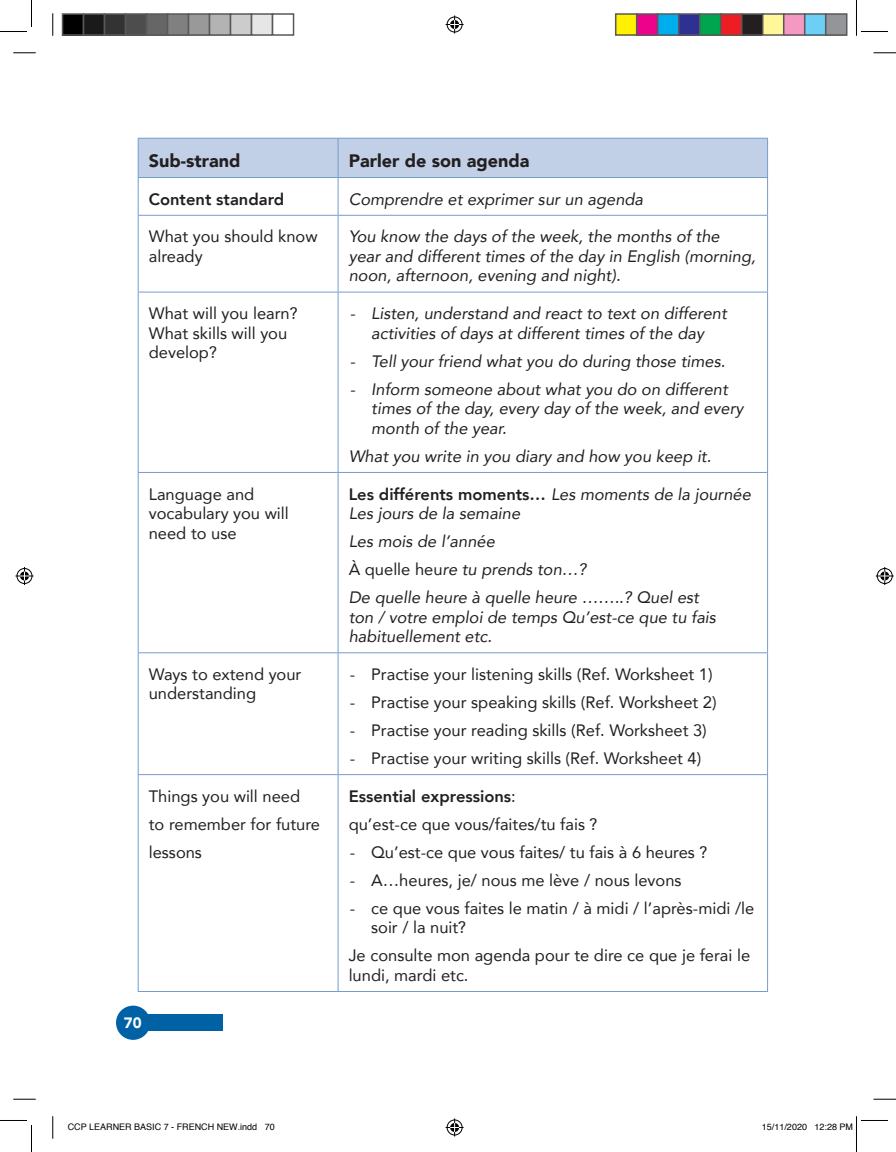
<style>
.page{position:relative;width:896px;height:1152px;background:#fff}
.page>*{position:absolute;margin:0;border:0;box-sizing:border-box;transform-origin:0 0}
.t1{font:900 18px "Avenir";color:#231f20}
.t2{font:italic 16.5px/19.5px "Avenir";color:#231f20}
.t3{font:16.5px/19.5px "Avenir";color:#231f20}
.t4{font:800 16.5px "Avenir";color:#231f20}
.t5{font:900 15px "Avenir";color:#fff}
.t6{font:9px "Helvetica";color:#000}
.s1{font-weight:800;font-style:normal}
.s2{font-style:normal}
.s3{font-weight:800}
</style>
<div class="page">
<div style="left:120px;top:1014px;width:103px;height:17px;background:#0062a5"></div>
<div style="left:116px;top:1005px;width:34px;height:34px;background:#0062a5;border-radius:50%"></div>
<div style="left:139px;top:139px;width:628px;height:38px;background:#c2d0e7"></div>
<hr style="left:138px;top:138px;width:200px;height:1px;background:#759ccb">
<hr style="left:138px;top:139px;width:1px;height:38px;background:#759ccb">
<hr style="left:338px;top:138px;width:430px;height:1px;background:#759ccb">
<hr style="left:338px;top:139px;width:1px;height:38px;background:#759ccb">
<hr style="left:767px;top:139px;width:1px;height:38px;background:#759ccb">
<hr style="left:138px;top:177px;width:200px;height:1px;background:#759ccb">
<hr style="left:138px;top:178px;width:1px;height:37px;background:#759ccb">
<hr style="left:338px;top:177px;width:430px;height:1px;background:#759ccb">
<hr style="left:338px;top:178px;width:1px;height:37px;background:#759ccb">
<hr style="left:767px;top:178px;width:1px;height:37px;background:#759ccb">
<hr style="left:138px;top:215px;width:200px;height:1px;background:#759ccb">
<hr style="left:138px;top:216px;width:1px;height:76px;background:#759ccb">
<hr style="left:338px;top:215px;width:430px;height:1px;background:#759ccb">
<hr style="left:338px;top:216px;width:1px;height:76px;background:#759ccb">
<hr style="left:767px;top:216px;width:1px;height:76px;background:#759ccb">
<hr style="left:138px;top:292px;width:200px;height:1px;background:#759ccb">
<hr style="left:138px;top:292px;width:1px;height:180px;background:#759ccb">
<hr style="left:338px;top:292px;width:430px;height:1px;background:#759ccb">
<hr style="left:338px;top:292px;width:1px;height:180px;background:#759ccb">
<hr style="left:767px;top:292px;width:1px;height:180px;background:#759ccb">
<hr style="left:138px;top:472px;width:200px;height:1px;background:#759ccb">
<hr style="left:138px;top:473px;width:1px;height:179px;background:#759ccb">
<hr style="left:338px;top:472px;width:430px;height:1px;background:#759ccb">
<hr style="left:338px;top:473px;width:1px;height:179px;background:#759ccb">
<hr style="left:767px;top:473px;width:1px;height:179px;background:#759ccb">
<hr style="left:138px;top:652px;width:200px;height:1px;background:#759ccb">
<hr style="left:138px;top:653px;width:1px;height:121px;background:#759ccb">
<hr style="left:338px;top:652px;width:430px;height:1px;background:#759ccb">
<hr style="left:338px;top:653px;width:1px;height:121px;background:#759ccb">
<hr style="left:767px;top:653px;width:1px;height:121px;background:#759ccb">
<hr style="left:138px;top:774px;width:200px;height:1px;background:#759ccb">
<hr style="left:138px;top:775px;width:1px;height:216px;background:#759ccb">
<hr style="left:338px;top:774px;width:430px;height:1px;background:#759ccb">
<hr style="left:338px;top:775px;width:1px;height:216px;background:#759ccb">
<hr style="left:767px;top:775px;width:1px;height:216px;background:#759ccb">
<hr style="left:138px;top:991px;width:200px;height:1px;background:#759ccb">
<hr style="left:338px;top:991px;width:430px;height:1px;background:#759ccb">
<svg style="left:13px;top:53px;width:23px;height:1px"></svg>
<svg style="left:873px;top:53px;width:23px;height:1px"></svg>
<svg style="left:13px;top:1098px;width:23px;height:1px"></svg>
<svg style="left:873px;top:1098px;width:23px;height:1px"></svg>
<svg style="left:53px;top:13px;width:1px;height:23px"></svg>
<svg style="left:53px;top:1116px;width:1px;height:22px"></svg>
<svg style="left:0;top:0;width:32px;height:32px"></svg>
<svg style="left:0;top:1120px;width:32px;height:32px"></svg>
<svg style="left:856px;top:0;width:32px;height:36px"></svg>
<svg style="left:446px;top:16px;width:18px;height:18px"></svg>
<svg style="left:446px;top:1118px;width:18px;height:18px"></svg>
<svg style="left:16px;top:567px;width:18px;height:18px"></svg>
<svg style="left:876px;top:567px;width:18px;height:18px"></svg>
<div style="left:63px;top:14px;width:21px;height:21px;background:#000"></div>
<div style="left:62px;top:13px;width:22px;height:23px;border:2px solid #595959"></div>
<div style="left:84px;top:14px;width:21px;height:21px;background:#1a1a1a"></div>
<div style="left:83px;top:13px;width:22px;height:23px;border:2px solid #595959"></div>
<div style="left:105px;top:14px;width:21px;height:21px;background:#333"></div>
<div style="left:104px;top:13px;width:22px;height:23px;border:2px solid #595959"></div>
<div style="left:126px;top:14px;width:21px;height:21px;background:#4d4d4d"></div>
<div style="left:125px;top:13px;width:22px;height:23px;border:2px solid #595959"></div>
<div style="left:147px;top:14px;width:21px;height:21px;background:#666"></div>
<div style="left:146px;top:13px;width:22px;height:23px;border:2px solid #595959"></div>
<div style="left:168px;top:14px;width:21px;height:21px;background:#808080"></div>
<div style="left:167px;top:13px;width:22px;height:23px;border:2px solid #595959"></div>
<div style="left:189px;top:14px;width:21px;height:21px;background:#999"></div>
<div style="left:188px;top:13px;width:22px;height:23px;border:2px solid #595959"></div>
<div style="left:210px;top:14px;width:21px;height:21px;background:#b3b3b3"></div>
<div style="left:209px;top:13px;width:22px;height:23px;border:2px solid #595959"></div>
<div style="left:231px;top:14px;width:21px;height:21px;background:#ccc"></div>
<div style="left:230px;top:13px;width:22px;height:23px;border:2px solid #595959"></div>
<div style="left:252px;top:14px;width:21px;height:21px;background:#e6e6e6"></div>
<div style="left:251px;top:13px;width:22px;height:23px;border:2px solid #595959"></div>
<div style="left:272px;top:13px;width:22px;height:23px;border:2px solid #595959"></div>
<div style="left:616px;top:14px;width:21px;height:21px;background:#fff101"></div>
<div style="left:615px;top:13px;width:22px;height:23px;border:2px solid #595959"></div>
<div style="left:637px;top:14px;width:21px;height:21px;background:#ed028c"></div>
<div style="left:636px;top:13px;width:22px;height:23px;border:2px solid #595959"></div>
<div style="left:658px;top:14px;width:21px;height:21px;background:#00aeef"></div>
<div style="left:657px;top:13px;width:22px;height:23px;border:2px solid #595959"></div>
<div style="left:679px;top:14px;width:21px;height:21px;background:#2e3092"></div>
<div style="left:678px;top:13px;width:22px;height:23px;border:2px solid #595959"></div>
<div style="left:700px;top:14px;width:21px;height:21px;background:#00a54f"></div>
<div style="left:699px;top:13px;width:22px;height:23px;border:2px solid #595959"></div>
<div style="left:721px;top:14px;width:21px;height:21px;background:#ee1d23"></div>
<div style="left:720px;top:13px;width:22px;height:23px;border:2px solid #595959"></div>
<div style="left:742px;top:14px;width:21px;height:21px;background:#231f20"></div>
<div style="left:741px;top:13px;width:22px;height:23px;border:2px solid #595959"></div>
<div style="left:763px;top:14px;width:21px;height:21px;background:#fff79a"></div>
<div style="left:762px;top:13px;width:22px;height:23px;border:2px solid #595959"></div>
<div style="left:784px;top:14px;width:21px;height:21px;background:#f499c2"></div>
<div style="left:783px;top:13px;width:22px;height:23px;border:2px solid #595959"></div>
<div style="left:805px;top:14px;width:21px;height:21px;background:#6bcff6"></div>
<div style="left:804px;top:13px;width:22px;height:23px;border:2px solid #595959"></div>
<div style="left:826px;top:14px;width:21px;height:21px;background:#939598"></div>
<div style="left:825px;top:13px;width:22px;height:23px;border:2px solid #595959"></div>
<svg style="left:856px;top:1116px;width:32px;height:36px"></svg>
<p class="t1" style="left:149px;top:145px;width:93px">Sub-strand</p>
<p class="t1" style="left:349px;top:145px;width:182px">Parler de son agenda</p>
<p class="t4" style="left:149px;top:186px;width:137px">Content standard</p>
<p class="t2" style="left:349px;top:189px;width:296px">Comprendre et exprimer sur un agenda</p>
<p class="t3" style="left:149px;top:226px;width:170px">What you should know already</p>
<p class="t2" style="left:349px;top:227px;width:408px">You know the days of the week, the months of the<br>year and different times of the day in English (morning, noon, afternoon, evening and night).</p>
<p class="t3" style="left:149px;top:303px;width:150px">What will you learn?<br>What skills will you develop?</p>
<p class="t2" style="left:350px;top:303px;width:378px;text-align:center">- Listen, understand and react to text on different activities of days at different times of the day</p>
<p class="t2" style="left:350px;top:351px;width:377px">- Tell your friend what you do during those times.</p>
<p class="t2" style="left:371px;top:379px;width:374px;text-indent:-21px">- Inform someone about what you do on different times of the day, every day of the week, and every month of the year.</p>
<p class="t2" style="left:349px;top:446px;width:364px">What you write in you diary and how you keep it.</p>
<p class="t3" style="left:149px;top:483px;width:142px">Language and vocabulary you will need to use</p>
<p class="t2" style="left:349px;top:484px;width:404px"><span class="s1">Les différents moments…</span> Les moments de la journée<br>Les jours de la semaine</p>
<p class="t2" style="left:349px;top:527px;width:352px;line-height:28px">Les mois de l’année<br><span class="s2">À quelle heu</span>re tu prends ton…?<br>De quelle heure à quelle heure ……..? Quel est</p>
<p class="t2" style="left:349px;top:607px;width:369px">ton / votre emploi de temps Qu’est-ce que tu fais habituellement etc.</p>
<p class="t3" style="left:149px;top:664px;width:154px">Ways to extend your understanding</p>
<p class="t3" style="left:350px;top:664px;width:364px">- Practise your listening skills (Ref. Worksheet 1)</p>
<p class="t3" style="left:350px;top:692px;width:368px">- Practise your speaking skills (Ref. Worksheet 2)</p>
<p class="t3" style="left:350px;top:720px;width:358px">- Practise your reading skills (Ref. Worksheet 3)</p>
<p class="t3" style="left:350px;top:748px;width:353px">- Practise your writing skills (Ref. Worksheet 4)</p>
<p class="t3" style="left:149px;top:781px;width:173px;line-height:28px">Things you will need<br>to remember for future lessons</p>
<p class="t3" style="left:349px;top:781px;width:250px;line-height:28px"><span class="s3">Essential expressions</span>:<br>qu’est-ce que vous/faites/tu fais ?</p>
<p class="t3" style="left:350px;top:841px;width:359px">- Qu’est-ce que vous faites/ tu fais à 6 heures ?</p>
<p class="t3" style="left:350px;top:869px;width:333px">- A…heures, je/ nous me lève / nous levons</p>
<p class="t3" style="left:371px;top:897px;width:384px;text-indent:-21px">- ce que vous faites le matin / à midi / l’après-midi /le soir / la nuit?</p>
<p class="t3" style="left:349px;top:945px;width:403px">Je consulte mon agenda pour te dire ce que je ferai le lundi, mardi etc.</p>
<p class="t5" style="left:124px;top:1009px;width:19px">70</p>
<p class="t6" style="left:68px;top:1119px;width:209px">CCP LEARNER BASIC 7 - FRENCH NEW.indd 70</p>
<p class="t6" style="left:762px;top:1119px;width:93px">15/11/2020 12:28 PM</p>
</div>
